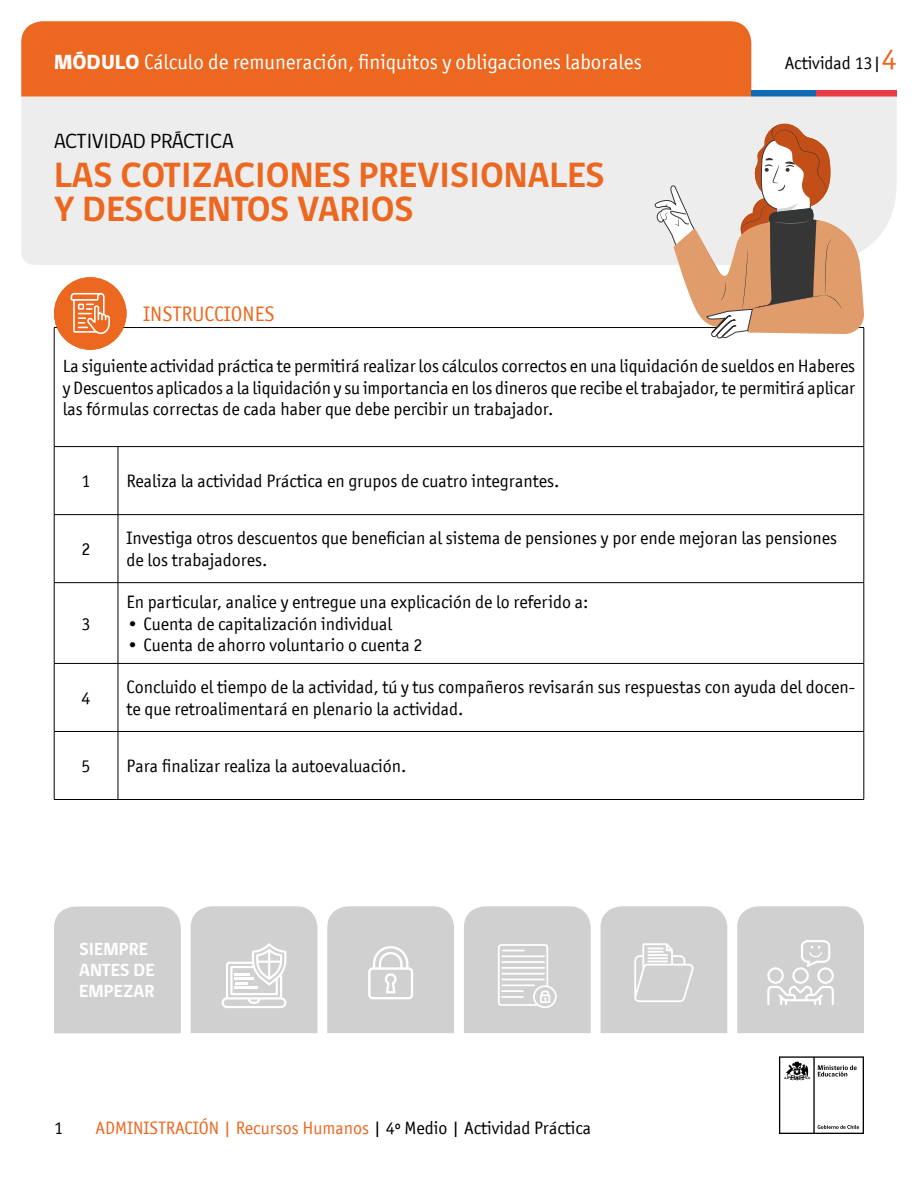
<style>
.page{position:relative;width:918px;height:1188px;background:#fff}
.page>*{position:absolute;margin:0;border:0;box-sizing:border-box;transform-origin:0 0}
.t1{font:700 36px/34.5px "gob CL";color:#ec671f}
.t2{font:21px "Officina San ITC";color:#fff}
.t3{font:21px "gob CL";color:#000}
.t4{font:21px "Officina San ITC";color:#ec671f}
.t5{font:18px/21.6px "Officina San ITC";color:#000}
.t6{font:18px "Officina San ITC";color:#ec671f}
.t7{font:700 18px/21px "gob CL";color:#fff}
.s1{font-family:"gob CL";font-weight:800}
.s2{font-size:30px;color:#ec671f}
.s3{color:#000}
</style>
<div class="page">
<svg style="left:779px;top:1056px;width:85px;height:78px"></svg>
<div style="left:21px;top:21px;width:730px;height:76px;background:#ec671f"></div>
<div style="left:751px;top:90px;width:65px;height:7px;background:#0f69b4"></div>
<div style="left:816px;top:90px;width:81px;height:7px;background:#eb3c46"></div>
<svg style="left:55px;top:447px;width:809px;height:352px"></svg>
<hr style="left:54px;top:327px;width:64px;height:1px;background:#000">
<hr style="left:54px;top:328px;width:1px;height:118px;background:#000">
<hr style="left:118px;top:327px;width:746px;height:1px;background:#000">
<hr style="left:864px;top:328px;width:1px;height:118px;background:#000">
<hr style="left:54px;top:446px;width:64px;height:1px;background:#000">
<hr style="left:54px;top:447px;width:1px;height:67px;background:#000">
<hr style="left:118px;top:446px;width:746px;height:1px;background:#000">
<hr style="left:118px;top:447px;width:1px;height:67px;background:#000">
<hr style="left:864px;top:447px;width:1px;height:67px;background:#000">
<hr style="left:54px;top:514px;width:64px;height:1px;background:#000">
<hr style="left:54px;top:515px;width:1px;height:67px;background:#000">
<hr style="left:118px;top:514px;width:746px;height:1px;background:#000">
<hr style="left:118px;top:515px;width:1px;height:67px;background:#000">
<hr style="left:864px;top:515px;width:1px;height:67px;background:#000">
<hr style="left:54px;top:582px;width:64px;height:1px;background:#000">
<hr style="left:54px;top:583px;width:1px;height:80px;background:#000">
<hr style="left:118px;top:582px;width:746px;height:1px;background:#000">
<hr style="left:118px;top:583px;width:1px;height:80px;background:#000">
<hr style="left:864px;top:583px;width:1px;height:80px;background:#000">
<hr style="left:54px;top:663px;width:64px;height:1px;background:#000">
<hr style="left:54px;top:664px;width:1px;height:67px;background:#000">
<hr style="left:118px;top:663px;width:746px;height:1px;background:#000">
<hr style="left:118px;top:664px;width:1px;height:67px;background:#000">
<hr style="left:864px;top:664px;width:1px;height:67px;background:#000">
<hr style="left:54px;top:731px;width:64px;height:1px;background:#000">
<hr style="left:54px;top:732px;width:1px;height:67px;background:#000">
<hr style="left:118px;top:731px;width:746px;height:1px;background:#000">
<hr style="left:118px;top:732px;width:1px;height:67px;background:#000">
<hr style="left:864px;top:732px;width:1px;height:67px;background:#000">
<hr style="left:54px;top:799px;width:64px;height:1px;background:#000">
<hr style="left:118px;top:799px;width:746px;height:1px;background:#000">
<div style="left:21px;top:97px;width:876px;height:168px;background:#ededed"></div>
<div style="left:54px;top:277px;width:73px;height:73px;background:#ec671f;border-radius:50%"></div>
<svg style="left:71px;top:293px;width:39px;height:41px"></svg>
<svg style="left:655px;top:123px;width:210px;height:215px"></svg>
<div style="left:54px;top:907px;width:127px;height:126px;background:#d0d0d0"></div>
<svg style="left:191px;top:906px;width:126px;height:127px;background:#d4d4d4"></svg>
<svg style="left:327px;top:906px;width:127px;height:127px;background:#d2d2d2"></svg>
<svg style="left:464px;top:906px;width:127px;height:127px;background:#d3d3d3"></svg>
<svg style="left:601px;top:906px;width:126px;height:127px;background:#d2d2d2"></svg>
<svg style="left:737px;top:906px;width:127px;height:127px;background:#d3d3d3"></svg>
<p class="t2" style="left:54px;top:50px;width:589px"><span class="s1">MÓDULO</span> Cálculo de remuneración, finiquitos y obligaciones laborales</p>
<p class="t5" style="left:785px;top:52px;width:113px">Actividad 13|<span class="s2">4</span></p>
<p class="t3" style="left:54px;top:127px;width:181px">ACTIVIDAD PRÁCTICA</p>
<h1 class="t1" style="left:54px;top:158px;width:552px">LAS COTIZACIONES PREVISIONALES<br>Y DESCUENTOS VARIOS</h1>
<p class="t4" style="left:143px;top:302px;width:133px">INSTRUCCIONES</p>
<p class="t5" style="left:63px;top:355px;width:794px;text-align:justify">La siguiente actividad práctica te permitirá realizar los cálculos correctos en una liquidación de sueldos en Haberes y Descuentos aplicados a la liquidación y su importancia en los dineros que recibe el trabajador, te permitirá aplicar las fórmulas correctas de cada haber que debe percibir un trabajador.</p>
<p class="t5" style="left:82px;top:470px;width:10px">1</p>
<p class="t5" style="left:126px;top:470px;width:435px">Realiza la actividad Práctica en grupos de cuatro integrantes.</p>
<p class="t5" style="left:82px;top:538px;width:10px">2</p>
<p class="t5" style="left:82px;top:613px;width:10px">3</p>
<p class="t5" style="left:82px;top:687px;width:10px">4</p>
<p class="t5" style="left:126px;top:527px;width:712px">Investiga otros descuentos que benefician al sistema de pensiones y por ende mejoran las pensiones de los trabajadores.</p>
<p class="t5" style="left:126px;top:591px;width:463px">En particular, analice y entregue una explicación de lo referido a:</p>
<p class="t5" style="left:126px;top:613px;width:267px">• Cuenta de capitalización individual</p>
<p class="t5" style="left:126px;top:634px;width:298px">• Cuenta de ahorro voluntario o cuenta 2</p>
<p class="t5" style="left:126px;top:676px;width:730px">Concluido el tiempo de la actividad, tú y tus compañeros revisarán sus respuestas con ayuda del docen&shy;te que retroalimentará en plenario la actividad.</p>
<p class="t5" style="left:82px;top:755px;width:10px">5</p>
<p class="t5" style="left:126px;top:755px;width:282px">Para finalizar realiza la autoevaluación.</p>
<p class="t7" style="left:79px;top:939px;width:77px">SIEMPRE<br>ANTES DE<br>EMPEZAR</p>
<p class="t5" style="left:54px;top:1117px;width:10px">1</p>
<p class="t6" style="left:95px;top:1118px;width:497px">ADMINISTRACIÓN | Recursos Humanos <span class="s3">| 4º Medio | Actividad Práctica</span></p>
</div>
